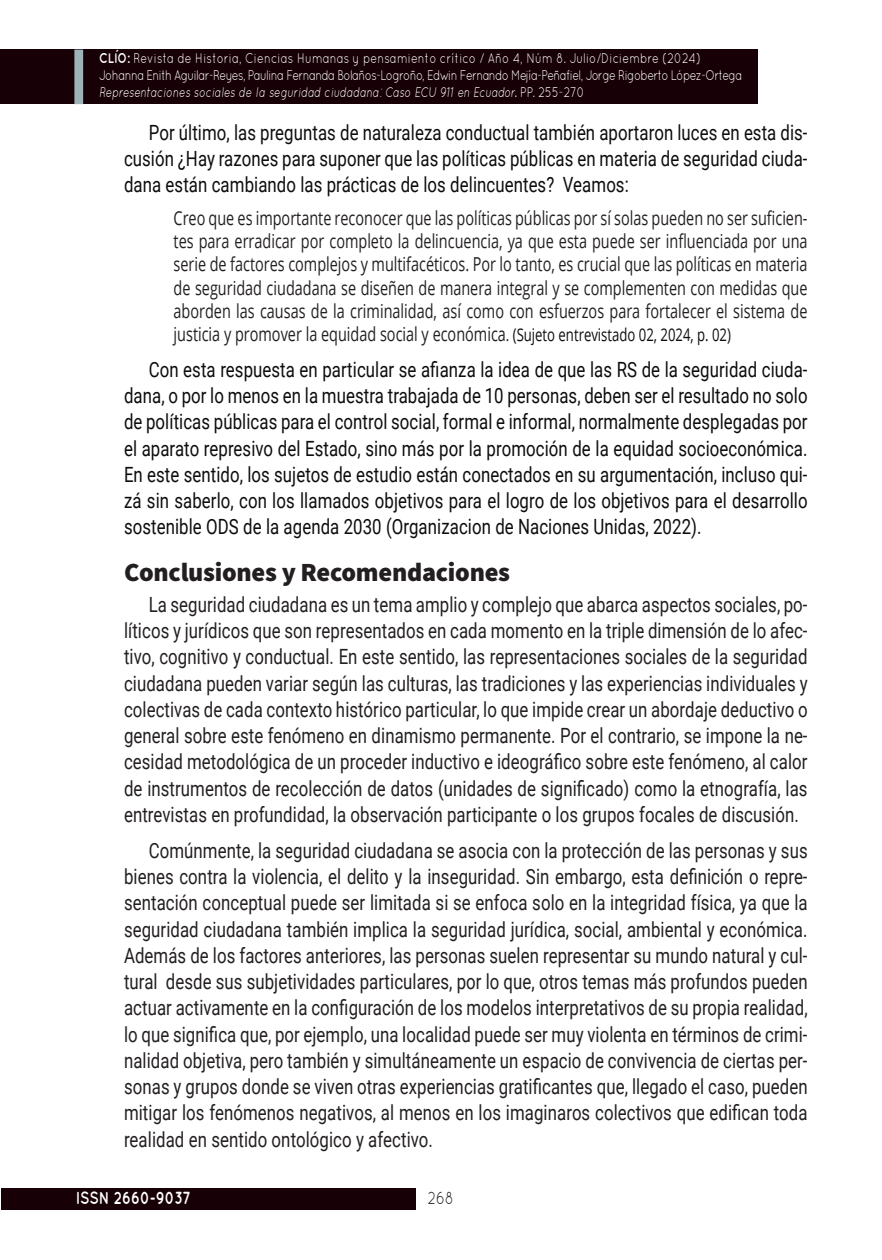
<style>
.page{position:relative;width:882px;height:1260px;background:#fff}
.page>*{position:absolute;margin:0;border:0;box-sizing:border-box;transform-origin:0 0}
.Art_Sub_1{font:900 26.25px "Source Sans Pro";letter-spacing:-.01em;color:#231f20}
.Art_parrafo_base{font:21px/26.2px "Roboto";letter-spacing:.005em;color:#231f20;text-align:justify;scale:.8 1}
.Art_parrafo_base-2{font:21px/26.2px "Roboto";letter-spacing:.005em;color:#0d0d0d;text-align:justify;scale:.8 1}
.Cita_textual_larga{font:19.25px/23.1px "Open Sans";color:#231f20;text-align:justify;scale:.75 1}
.t1{font:700 17.5px "Quicksand";color:#fff;scale:.8 1}
.t2{font:17.5px "Quicksand";color:#231f20;scale:.8 1}
.t3{font:14px/16.8px "Quicksand";letter-spacing:-.05em;color:#fff;scale:.8 1}
.s1{font-weight:700}
.s2{font-style:italic}
.s3{font-size:17.5px}
.s4{font-size:17.5px;color:#0d0d0d}
</style>
<div class="page">
<div style="left:1px;top:50px;width:757px;height:54px;background:#170006"></div>
<div style="left:1px;top:1188px;width:414px;height:22px;background:#170006"></div>
<div style="left:74px;top:50px;width:9px;height:54px;background:#9eb2b8"></div>
<p class="t3" style="left:99px;top:49px;width:805px"><span class="s1">CLÍO:</span> Revista de Historia, Ciencias Humanas y pensamiento crítico / Año 4, Núm 8. Julio/Diciembre (2024)<br>Johanna Enith Aguilar-Reyes, Paulina Fernanda Bolaños-Logroño, Edwin Fernando Mejía-Peñafiel, Jorge Rigoberto López-Ortega<br><span class="s2">Representaciones sociales de la seguridad ciudadana: Caso ECU 911 en Ecuador.</span> PP. 255-270</p>
<p class="Art_parrafo_base-2" style="left:124px;top:118px;width:856px;text-indent:25px">Por último, las preguntas de naturaleza conductual también aportaron luces en esta dis&shy;cusión ¿Hay razones para suponer que las políticas públicas en materia de seguridad ciuda&shy;dana están cambiando las prácticas de los delincuentes? Veamos:</p>
<p class="Cita_textual_larga" style="left:174px;top:206px;width:847px">Creo que es importante reconocer que las políticas públicas por sí solas pueden no ser suficien&shy;tes para erradicar por completo la delincuencia, ya que esta puede ser influenciada por una serie de factores complejos y multifacéticos. Por lo tanto, es crucial que las políticas en materia de seguridad ciudadana se diseñen de manera integral y se complementen con medidas que aborden las causas de la criminalidad, así como con esfuerzos para fortalecer el sistema de justicia y promover la equidad social y económica<span class="s3">.</span> <span class="s4">(Sujeto entrevistado 02, 2024, p. 02)</span></p>
<p class="Art_parrafo_base-2" style="left:124px;top:356px;width:856px;text-indent:25px">Con esta respuesta en particular se afianza la idea de que las RS de la seguridad ciuda&shy;dana, o por lo menos en la muestra trabajada de 10 personas, deben ser el resultado no solo de políticas públicas para el control social, formal e informal, normalmente desplegadas por el aparato represivo del Estado, sino más por la promoción de la equidad socioeconómica.<br>En este sentido, los sujetos de estudio están conectados en su argumentación, incluso qui&shy;zá sin saberlo, con los llamados objetivos para el logro de los objetivos para el desarrollo sostenible ODS de la agenda 2030 (Organizacion de Naciones Unidas, 2022).</p>
<p class="Art_Sub_1" style="left:124px;top:554px;width:388px">Conclusiones y Recomendaciones</p>
<p class="Art_parrafo_base" style="left:124px;top:590px;width:856px;text-indent:25px">La seguridad ciudadana es un tema amplio y complejo que abarca aspectos sociales, po&shy;líticos y jurídicos que son representados en cada momento en la triple dimensión de lo afec&shy;tivo, cognitivo y conductual. En este sentido, las representaciones sociales de la seguridad ciudadana pueden variar según las culturas, las tradiciones y las experiencias individuales y colectivas de cada contexto histórico particular, lo que impide crear un abordaje deductivo o general sobre este fenómeno en dinamismo permanente. Por el contrario, se impone la ne&shy;cesidad metodológica de un proceder inductivo e ideográfico sobre este fenómeno, al calor de instrumentos de recolección de datos (unidades de significado) como la etnografía, las entrevistas en profundidad, la observación participante o los grupos focales de discusión.</p>
<p class="Art_parrafo_base" style="left:124px;top:837px;width:856px;text-indent:25px">Comúnmente, la seguridad ciudadana se asocia con la protección de las personas y sus bienes contra la violencia, el delito y la inseguridad. Sin embargo, esta definición o repre&shy;sentación conceptual puede ser limitada si se enfoca solo en la integridad física, ya que la seguridad ciudadana también implica la seguridad jurídica, social, ambiental y económica.<br>Además de los factores anteriores, las personas suelen representar su mundo natural y cul&shy;tural desde sus subjetividades particulares, por lo que, otros temas más profundos pueden actuar activamente en la configuración de los modelos interpretativos de su propia realidad, lo que significa que, por ejemplo, una localidad puede ser muy violenta en términos de crimi&shy;nalidad objetiva, pero también y simultáneamente un espacio de convivencia de ciertas per&shy;sonas y grupos donde se viven otras experiencias gratificantes que, llegado el caso, pueden mitigar los fenómenos negativos, al menos en los imaginaros colectivos que edifican toda realidad en sentido ontológico y afectivo.</p>
<p class="t1" style="left:76px;top:1188px;width:145px">ISSN 2660-9037</p>
<p class="t2" style="left:428px;top:1188px;width:34px">268</p>
</div>
